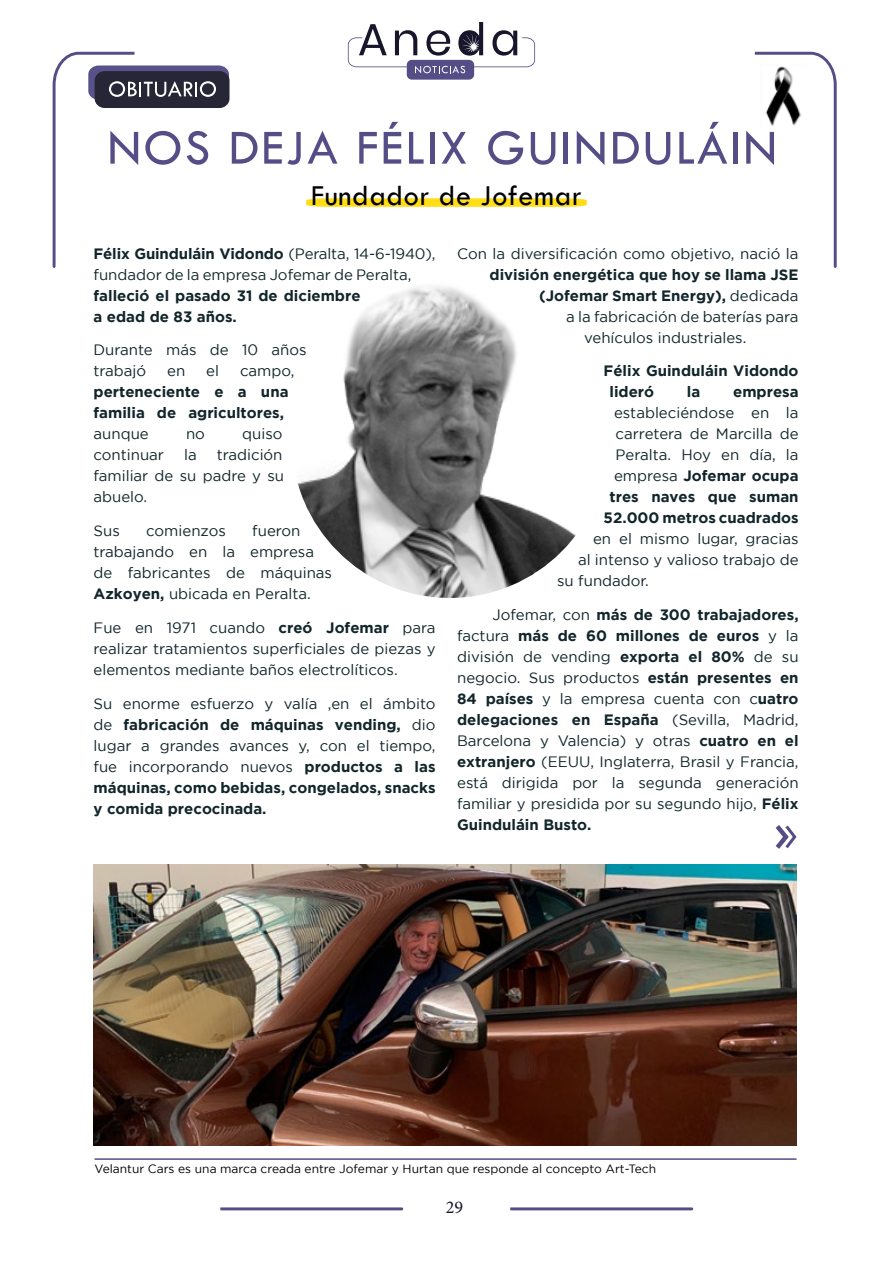
<style>
.page{position:relative;width:893px;height:1263px;background:#fff}
.page>*{position:absolute;margin:0;border:0;box-sizing:border-box;transform-origin:0 0}
.t1{font:51px "Tw Cen";letter-spacing:.04em;color:#554d86}
.t2{font:30px "Tw Cen";letter-spacing:.02em;color:#000}
.t3{font:18px "Minion Pro";color:#17162b}
.t4{font:15px/21px "Gotham";color:#11252a}
.t5{font:700 15px/21px "Gotham";color:#11252a}
.t6{font:12px "Gotham";color:#000}
.s1{font-weight:700}
.s2{font-weight:400}
</style>
<div class="page">
<svg style="left:755px;top:52px;width:82px;height:216px"></svg>
<svg style="left:220px;top:1207px;width:183px;height:3px"></svg>
<svg style="left:510px;top:1207px;width:183px;height:3px"></svg>
<div style="left:407px;top:60px;width:67px;height:20px;background:#554d86;border-radius:5px"></div>
<svg style="left:348px;top:22px;width:187px;height:51px"></svg>
<svg style="left:53px;top:52px;width:176px;height:216px"></svg>
<svg style="left:306px;top:198px;width:281px;height:9px;background:#ffe027"></svg>
<img style="left:292px;top:282px;width:316px;height:316px;border-radius:158px">
<img style="left:94px;top:864px;width:702px;height:282px">
<img style="left:761px;top:65px;width:44px;height:63px">
<hr style="left:94px;top:1158px;width:702px;height:2px;background:#554d86">
<svg style="left:775px;top:825px;width:22px;height:24px"></svg>
<h1 class="t1" style="left:107px;top:117px;width:671px">NOS DEJA FÉLIX GUINDULÁIN</h1>
<h2 class="t2" style="left:311px;top:177px;width:272px">Fundador de Jofemar</h2>
<p class="t4" style="left:94px;top:243px;width:344px"><span class="s1">Félix Guinduláin Vidondo</span> (Peralta, 14-6-1940), fundador de la empresa Jofemar de Peralta,</p>
<p class="t5" style="left:94px;top:284px;width:269px">falleció el pasado 31 de diciembre a edad de 83 años.</p>
<p class="t4" style="left:94px;top:339px;width:214px">Durante más de 10 años trabajó</p>
<p class="t4" style="left:167px;top:360px;width:20px">en</p>
<p class="t4" style="left:206px;top:360px;width:14px">el</p>
<p class="t4" style="left:240px;top:360px;width:56px">campo,</p>
<p class="t5" style="left:94px;top:381px;width:196px">perteneciente e a una familia de agricultores,</p>
<p class="t4" style="left:94px;top:423px;width:57px">aunque</p>
<p class="t4" style="left:186px;top:423px;width:20px">no</p>
<p class="t4" style="left:242px;top:423px;width:42px">quiso</p>
<p class="t4" style="left:94px;top:444px;width:72px">continuar</p>
<p class="t4" style="left:184px;top:444px;width:14px">la</p>
<p class="t4" style="left:94px;top:444px;width:192px;text-align:justify;text-indent:123px">tradición familiar de su padre y su abuelo.</p>
<p class="t4" style="left:94px;top:520px;width:28px">Sus</p>
<p class="t4" style="left:146px;top:520px;width:81px">comienzos</p>
<p class="t4" style="left:94px;top:520px;width:240px;text-indent:159px">fueron trabajando en la empresa de fabricantes de máquinas<br><span class="s1">Azkoyen,</span> ubicada en Peralta.</p>
<p class="t4" style="left:94px;top:617px;width:344px;text-align:justify">Fue en 1971 cuando <span class="s1">creó Jofemar</span> para realizar tratamientos superficiales de piezas y elementos mediante baños electrolíticos.</p>
<p class="t5" style="left:94px;top:692px;width:344px;text-align:justify"><span class="s2">Su enorme esfuerzo y valía ,en el ámbito de</span> fabricación de máquinas vending, <span class="s2">dio lugar a grandes avances y, con el tiempo, fue incorporando nuevos</span> productos a las máquinas, como bebidas, congelados, snacks y comida precocinada.</p>
<p class="t4" style="left:457px;top:243px;width:343px">Con la diversificación como objetivo, nació la</p>
<p class="t5" style="left:490px;top:263px;width:310px">división energética que hoy se llama JSE</p>
<p class="t5" style="left:539px;top:284px;width:261px">(Jofemar Smart Energy), <span class="s2">dedicada</span></p>
<p class="t4" style="left:566px;top:306px;width:234px">a la fabricación de baterías para</p>
<p class="t4" style="left:584px;top:327px;width:164px">vehículos industriales.</p>
<p class="t5" style="left:610px;top:360px;width:191px;text-indent:-6px">Félix Guinduláin Vidondo lideró</p>
<p class="t5" style="left:687px;top:381px;width:15px">la</p>
<p class="t5" style="left:733px;top:381px;width:67px">empresa</p>
<p class="t4" style="left:604px;top:402px;width:197px;text-align:right">estableciéndose en la carretera de Marcilla de<br>Peralta. Hoy en día, la empresa <span class="s1">Jofemar ocupa tres naves que suman<br>52.000 metros cuadrados</span></p>
<p class="t4" style="left:593px;top:528px;width:207px">en el mismo lugar, gracias</p>
<p class="t4" style="left:578px;top:549px;width:222px">al intenso y valioso trabajo de</p>
<p class="t4" style="left:557px;top:570px;width:93px">su fundador.</p>
<p class="t4" style="left:457px;top:604px;width:343px;text-align:justify;text-indent:35px">Jofemar, con <span class="s1">más de 300 trabajadores, </span>factura <span class="s1">más de 60 millones de euros</span> y la división de vending <span class="s1">exporta el 80%</span> de su negocio. Sus productos <span class="s1">están presentes en 84 países</span> y la empresa cuenta con c<span class="s1">uatro delegaciones en España</span> (Sevilla, Madrid, Barcelona y Valencia) y otras <span class="s1">cuatro en el extranjero</span> (EEUU, Inglaterra, Brasil y Francia, está dirigida por la segunda generación familiar y presidida por su segundo hijo, <span class="s1">Félix Guinduláin Busto.</span></p>
<p class="t6" style="left:94px;top:1162px;width:563px">Velantur Cars es una marca creada entre Jofemar y Hurtan que responde al concepto Art-Tech</p>
<p class="t3" style="left:446px;top:1195px;width:19px">29</p>
</div>
